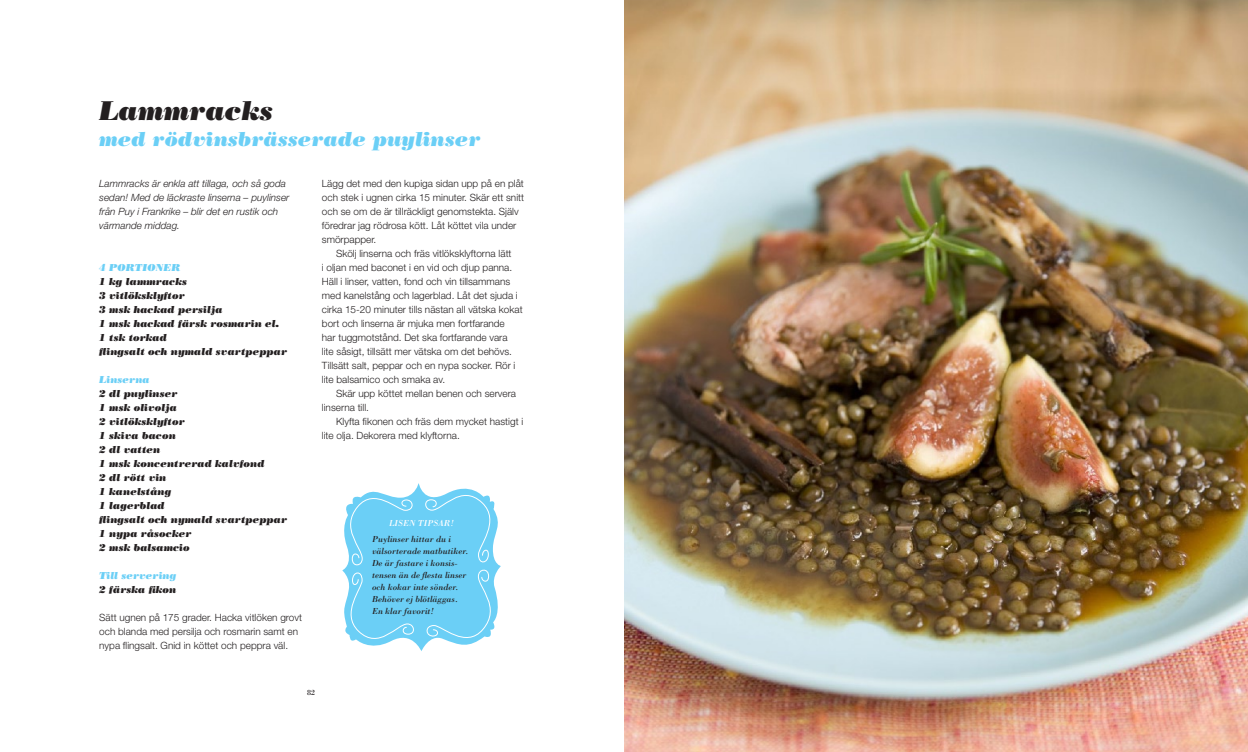
<style>
.page{position:relative;width:1248px;height:752px;background:#fff}
.page>*{position:absolute;margin:0;border:0;box-sizing:border-box;transform-origin:0 0}
.t1{font:italic 27px "Bodoni Poster";color:#231f20}
.t2{font:italic 20px "Bodoni Poster";color:#6bcff6}
.t3{font:300 10px/14px "Helvetica Neue";color:#231f20}
.t4{font:italic 10px/14px "Bodoni Poster";color:#231f20}
.t5{font:italic 300 10px/14px "Helvetica Neue";color:#231f20}
.t6{font:italic 10px "Bodoni Poster";color:#6bcff6}
.t7{font:italic 9px/12px "Bodoni";color:#231f20}
.t8{font:italic 9px "Bodoni";color:#fff}
.t9{font:8px "Bodoni";color:#231f20}
</style>
<div class="page">
<svg style="left:342px;top:483px;width:159px;height:168px"></svg>
<img style="left:624px;top:0;width:623px;height:751px">
<h1 class="t1" style="left:99px;top:95px;width:175px">Lammracks</h1>
<h2 class="t2" style="left:99px;top:127px;width:383px">med rödvinsbrässerade puylinser</h2>
<p class="t3" style="left:322px;top:176px;width:204px">Lägg det med den kupiga sidan upp på en plåt och stek i ugnen cirka 15 minuter. Skär ett snitt och se om de är tillräckligt genomstekta. Själv föredrar jag rödrosa kött. Låt köttet vila under smörpapper.</p>
<p class="t3" style="left:322px;top:246px;width:202px;text-indent:14px">Skölj linserna och fräs vitlöksklyftorna lätt<br>i oljan med baconet i en vid och djup panna.<br>Häll i linser, vatten, fond och vin tillsammans med kanelstång och lagerblad. Låt det sjuda i cirka 15-20 minuter tills nästan all vätska kokat bort och linserna är mjuka men fortfarande<br>har tuggmotstånd. Det ska fortfarande vara<br>lite såsigt, tillsätt mer vätska om det behövs.<br>Tillsätt salt, peppar och en nypa socker. Rör i lite balsamico och smaka av.</p>
<p class="t3" style="left:322px;top:386px;width:196px;text-indent:14px">Skär upp köttet mellan benen och servera linserna till.</p>
<p class="t3" style="left:322px;top:414px;width:203px;text-indent:14px">Klyfta fikonen och fräs dem mycket hastigt i lite olja. Dekorera med klyftorna.</p>
<p class="t5" style="left:99px;top:176px;width:192px">Lammracks är enkla att tillaga, och så goda sedan! Med de läckraste linserna – puylinser från Puy i Frankrike – blir det en rustik och värmande middag.</p>
<p class="t6" style="left:99px;top:261px;width:83px">4 portioner</p>
<p class="t4" style="left:99px;top:274px;width:189px">1 kg lammracks<br>3 vitlöksklyftor<br>3 msk hackad persilja<br>1 msk hackad färsk rosmarin el.<br>1 tsk torkad<br>flingsalt och nymald svartpeppar</p>
<p class="t6" style="left:99px;top:373px;width:52px">Linserna</p>
<p class="t4" style="left:99px;top:386px;width:189px">2 dl puylinser<br>1 msk olivolja<br>2 vitlöksklyftor<br>1 skiva bacon<br>2 dl vatten<br>1 msk koncentrerad kalvfond<br>2 dl rött vin<br>1 kanelstång<br>1 lagerblad<br>flingsalt och nymald svartpeppar<br>1 nypa råsocker<br>2 msk balsamcio</p>
<p class="t6" style="left:99px;top:569px;width:79px">Till servering</p>
<p class="t4" style="left:99px;top:582px;width:79px">2 färska fikon</p>
<p class="t3" style="left:99px;top:610px;width:204px">Sätt ugnen på 175 grader. Hacka vitlöken grovt och blanda med persilja och rosmarin samt en nypa flingsalt. Gnid in köttet och peppra väl.</p>
<p class="t8" style="left:389px;top:517px;width:66px">Lisen tipsar!</p>
<p class="t7" style="left:372px;top:533px;width:98px">Puylinser hittar du i välsorterade matbutiker.<br>De är fastare i konsis&shy;tensen än de flesta linser och kokar inte sönder.<br>Behöver ej blötläggas.<br>En klar favorit!</p>
<p class="t9" style="left:307px;top:687px;width:5px">82</p>
</div>
